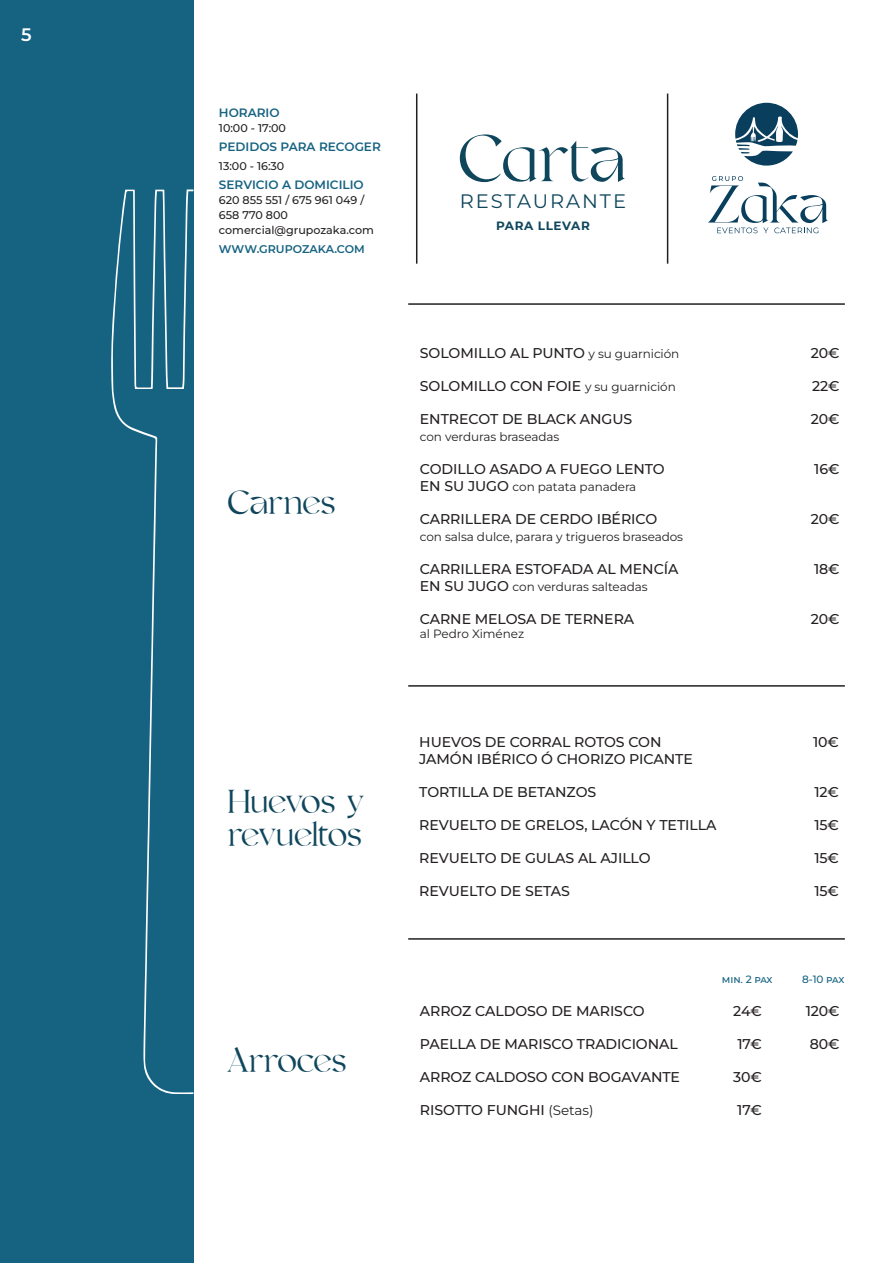
<style>
.page{position:relative;width:893px;height:1263px;background:#fff}
.page>*{position:absolute;margin:0;border:0;box-sizing:border-box;transform-origin:0 0}
.t1{font:66px "Valky";color:#0f465c}
.t2{font:33px/33px "Valky";letter-spacing:-.005em;color:#0f465c}
.t3{font:19.5px "Montserrat";letter-spacing:.1em;color:#0f465c}
.t4{font:600 18px "Montserrat";color:#fff}
.t5{font:500 14.1px "Montserrat";letter-spacing:-.005em;color:#231f20}
.t6{font:600 12.15px "Montserrat";color:#156281}
.t7{font:12px "Montserrat";letter-spacing:-.005em;color:#231f20}
.t8{font:700 12px "Montserrat";letter-spacing:.05em;color:#0f465c}
.t9{font:500 11.1px/14.9px "Montserrat";color:#231f20}
.t10{font:600 11.1px "Montserrat";color:#156281}
.t11{font:500 10.5px "Montserrat";letter-spacing:-.04em;color:#156281}
.s1{font-weight:400;font-size:12px}
.s2{font-weight:500;font-size:14.1px}
.s3{font-weight:400;font-size:13.5px}
</style>
<div class="page">
<div style="left:0;top:0;width:193px;height:1263px;background:#156281"></div>
<svg style="left:735px;top:103px;width:63px;height:63px"></svg>
<svg style="left:708px;top:176px;width:120px;height:57px"></svg>
<hr style="left:408px;top:303px;width:437px;height:2px;background:#231f20">
<hr style="left:416px;top:94px;width:1px;height:170px;background:#231f20">
<hr style="left:667px;top:94px;width:1px;height:170px;background:#231f20">
<hr style="left:408px;top:685px;width:437px;height:2px;background:#231f20">
<svg style="left:111px;top:189px;width:82px;height:905px"></svg>
<hr style="left:408px;top:938px;width:437px;height:2px;background:#231f20">
<p class="t4" style="left:21px;top:21px;width:12px">5</p>
<p class="t6" style="left:219px;top:104px;width:62px">HORARIO</p>
<p class="t9" style="left:219px;top:120px;width:69px">10:00 - 17:00</p>
<p class="t6" style="left:219px;top:138px;width:164px">PEDIDOS PARA RECOGER</p>
<p class="t9" style="left:219px;top:158px;width:67px">13:00 - 16:30</p>
<p class="t6" style="left:219px;top:176px;width:146px">SERVICIO A DOMICILIO</p>
<p class="t9" style="left:219px;top:192px;width:157px">620 855 551 / 675 961 049 /<br>658 770 800 comercial@grupozaka.com</p>
<p class="t10" style="left:219px;top:241px;width:148px">WWW.GRUPOZAKA.COM</p>
<p class="t2" style="left:227px;top:490px;width:110px">Carnes</p>
<h1 class="t1" style="left:458px;top:122px;width:170px">Carta</h1>
<h3 class="t3" style="left:460px;top:188px;width:168px">RESTAURANTE</h3>
<p class="t8" style="left:496px;top:217px;width:95px">PARA LLEVAR</p>
<p class="t5" style="left:420px;top:343px;width:261px">SOLOMILLO AL PUNTO <span class="s1">y su guarnición</span></p>
<p class="t5" style="left:811px;top:343px;width:30px">20€</p>
<p class="t5" style="left:420px;top:376px;width:257px">SOLOMILLO CON FOIE <span class="s1">y su guarnición</span></p>
<p class="t5" style="left:812px;top:376px;width:29px">22€</p>
<p class="t5" style="left:420px;top:409px;width:214px">ENTRECOT DE BLACK ANGUS</p>
<p class="t5" style="left:811px;top:409px;width:30px">20€</p>
<p class="t7" style="left:420px;top:429px;width:141px">con verduras braseadas</p>
<p class="t5" style="left:420px;top:459px;width:246px">CODILLO ASADO A FUEGO LENTO</p>
<p class="t5" style="left:814px;top:459px;width:27px">16€</p>
<p class="t7" style="left:420px;top:479px;width:218px"><span class="s2">EN SU JUGO</span> con patata panadera</p>
<p class="t5" style="left:420px;top:509px;width:239px">CARRILLERA DE CERDO IBÉRICO</p>
<p class="t5" style="left:811px;top:509px;width:30px">20€</p>
<p class="t7" style="left:420px;top:529px;width:265px">con salsa dulce, parara y trigueros braseados</p>
<p class="t5" style="left:420px;top:559px;width:260px">CARRILLERA ESTOFADA AL MENCÍA</p>
<p class="t5" style="left:814px;top:559px;width:27px">18€</p>
<p class="t7" style="left:420px;top:579px;width:229px"><span class="s2">EN SU JUGO</span> con verduras salteadas</p>
<p class="t5" style="left:420px;top:609px;width:216px">CARNE MELOSA DE TERNERA</p>
<p class="t5" style="left:811px;top:609px;width:30px">20€</p>
<p class="t7" style="left:420px;top:626px;width:106px">al Pedro Ximénez</p>
<p class="t2" style="left:227px;top:789px;width:138px">Huevos y revueltos</p>
<p class="t2" style="left:227px;top:1048px;width:120px">Arroces</p>
<p class="t5" style="left:419px;top:732px;width:244px">HUEVOS DE CORRAL ROTOS CON</p>
<p class="t5" style="left:813px;top:732px;width:27px">10€</p>
<p class="t5" style="left:419px;top:749px;width:275px">JAMÓN IBÉRICO Ó CHORIZO PICANTE</p>
<p class="t5" style="left:419px;top:782px;width:179px">TORTILLA DE BETANZOS</p>
<p class="t5" style="left:814px;top:782px;width:26px">12€</p>
<p class="t5" style="left:419px;top:815px;width:299px">REVUELTO DE GRELOS, LACÓN Y TETILLA</p>
<p class="t5" style="left:814px;top:815px;width:26px">15€</p>
<p class="t5" style="left:419px;top:848px;width:233px">REVUELTO DE GULAS AL AJILLO</p>
<p class="t5" style="left:814px;top:848px;width:26px">15€</p>
<p class="t5" style="left:419px;top:881px;width:152px">REVUELTO DE SETAS</p>
<p class="t5" style="left:814px;top:881px;width:26px">15€</p>
<p class="t11" style="left:722px;top:972px;width:52px">min. 2 pax</p>
<p class="t11" style="left:802px;top:972px;width:44px">8-10 pax</p>
<p class="t5" style="left:420px;top:1001px;width:226px">ARROZ CALDOSO DE MARISCO</p>
<p class="t5" style="left:733px;top:1001px;width:30px">24€</p>
<p class="t5" style="left:806px;top:1001px;width:35px">120€</p>
<p class="t5" style="left:420px;top:1034px;width:259px">PAELLA DE MARISCO TRADICIONAL</p>
<p class="t5" style="left:737px;top:1034px;width:26px">17€</p>
<p class="t5" style="left:810px;top:1034px;width:31px">80€</p>
<p class="t5" style="left:420px;top:1067px;width:262px">ARROZ CALDOSO CON BOGAVANTE</p>
<p class="t5" style="left:733px;top:1067px;width:30px">30€</p>
<p class="t5" style="left:420px;top:1100px;width:175px">RISOTTO FUNGHI <span class="s3">(Setas)</span></p>
<p class="t5" style="left:737px;top:1100px;width:26px">17€</p>
</div>
